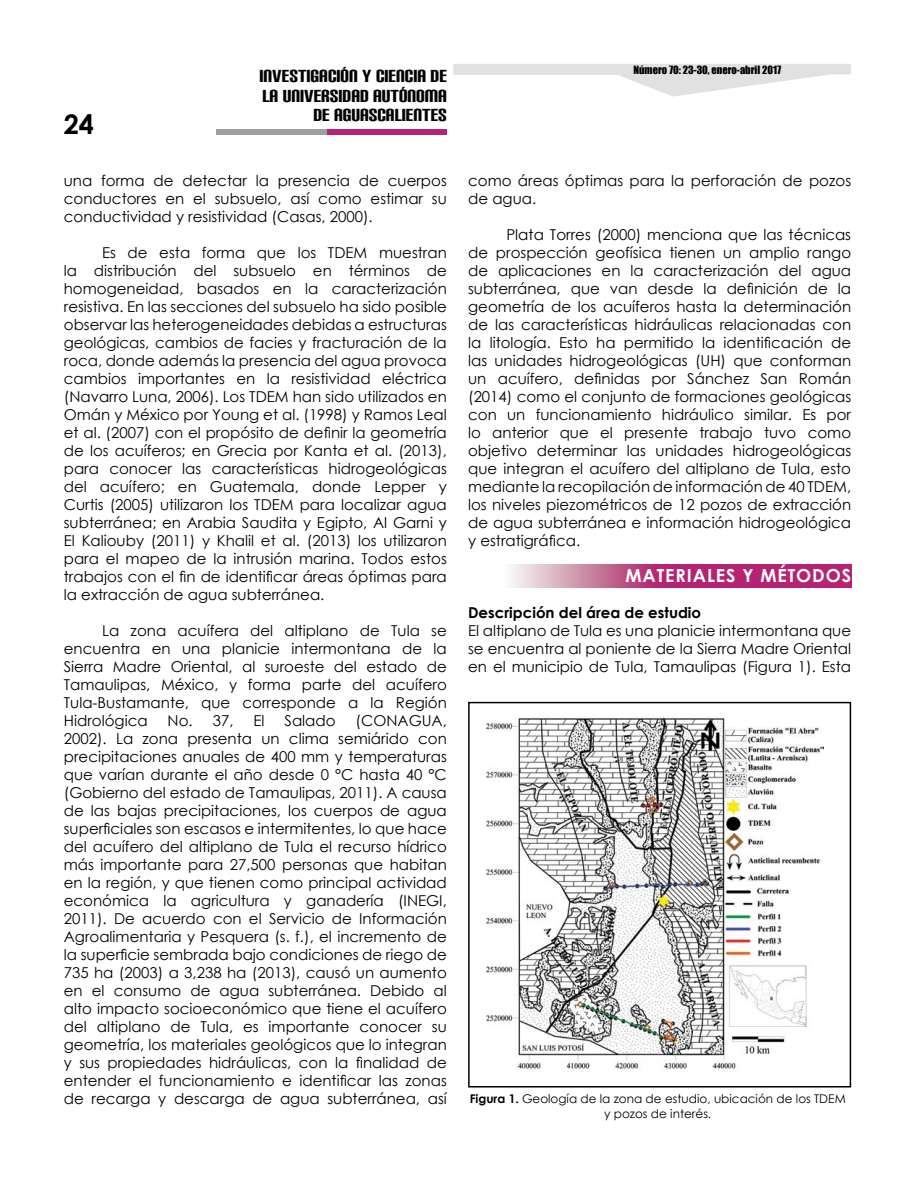
<style>
.page{position:relative;width:915px;height:1191px;background:#fff}
.page>*{position:absolute;margin:0;border:0;box-sizing:border-box;transform-origin:0 0}
.t1{font:700 27px "Century Gothic";color:#000}
.t2{font:21px/19.5px "Carbon Block";color:#000;text-align:right}
.t3{font:700 18px "Century Gothic";letter-spacing:.05em;color:#fff}
.t4{font:15px/18px "Century Gothic";color:#000;text-align:justify}
.t5{font:700 15px "Century Gothic";color:#000}
.t6{font:12px/15px "Century Gothic";color:#000;text-align:center}
.t7{font:10.5px "Impact";color:#000}
.s1{font-weight:700}
</style>
<div class="page">
<svg style="left:453px;top:64px;width:397px;height:33px"></svg>
<div style="left:216px;top:129px;width:214px;height:6px;background:#9f9f9f"></div>
<div style="left:327px;top:129px;width:119px;height:6px;background:#b52372"></div>
<svg style="left:511px;top:564px;width:339px;height:23px;background:#c0508a"></svg>
<img style="left:487px;top:716px;width:336px;height:355px">
<div style="left:468px;top:702px;width:382px;height:385px;border:2px solid #000"></div>
<h1 class="t1" style="left:64px;top:107px;width:32px">24</h1>
<h2 class="t2" style="left:259px;top:67px;width:189px">INVESTIGACIÓN Y CIENCIA DE<br>LA UNIVERSIDAD AUTÓNOMA<br>DE AGUASCALIENTES</h2>
<p class="t7" style="left:633px;top:63px;width:149px">Número 70: 23-30, enero-abril 2017</p>
<p class="t4" style="left:64px;top:171px;width:384px">una forma de detectar la presencia de cuerpos conductores en el subsuelo, así como estimar su conductividad y resistividad (Casas, 2000).</p>
<p class="t4" style="left:64px;top:243px;width:384px;text-indent:38px">Es de esta forma que los TDEM muestran la distribución del subsuelo en términos de homogeneidad, basados en la caracterización resistiva. En las secciones del subsuelo ha sido posible observar las heterogeneidades debidas a estructuras geológicas, cambios de facies y fracturación de la roca, donde además la presencia del agua provoca cambios importantes en la resistividad eléctrica (Navarro Luna, 2006). Los TDEM han sido utilizados en Omán y México por Young et al. (1998) y Ramos Leal et al. (2007) con el propósito de definir la geometría de los acuíferos; en Grecia por Kanta et al. (2013), para conocer las características hidrogeológicas del acuífero; en Guatemala, donde Lepper y Curtis (2005) utilizaron los TDEM para localizar agua subterránea; en Arabia Saudita y Egipto, Al Garni y El Kaliouby (2011) y Khalil et al. (2013) los utilizaron para el mapeo de la intrusión marina. Todos estos trabajos con el fin de identificar áreas óptimas para la extracción de agua subterránea.</p>
<p class="t4" style="left:64px;top:621px;width:384px;text-indent:38px">La zona acuífera del altiplano de Tula se encuentra en una planicie intermontana de la Sierra Madre Oriental, al suroeste del estado de Tamaulipas, México, y forma parte del acuífero Tula-Bustamante, que corresponde a la Región Hidrológica</p>
<p class="t4" style="left:64px;top:711px;width:384px;text-indent:292px">(CONAGUA, 2002). La zona presenta un clima semiárido con precipitaciones anuales de 400 mm y temperaturas que varían durante el año desde 0 °C hasta 40 °C (Gobierno del estado de Tamaulipas, 2011). A causa de las bajas precipitaciones, los cuerpos de agua superficiales son escasos e intermitentes, lo que hace del acuífero del altiplano de Tula el recurso hídrico más importante para 27,500 personas que habitan en la región, y que tienen como principal actividad económica la agricultura y ganadería (INEGI, 2011). De acuerdo con el Servicio de Información Agroalimentaria y Pesquera (s. f.), el incremento de la superficie sembrada bajo condiciones de riego de 735 ha (2003) a 3,238 ha (2013), causó un aumento en el consumo de agua subterránea. Debido al alto impacto socioeconómico que tiene el acuífero del altiplano de Tula, es importante conocer su geometría, los materiales geológicos que lo integran y sus propiedades hidráulicas, con la finalidad de entender el funcionamiento e identificar las zonas de recarga y descarga de agua subterránea, así</p>
<p class="t4" style="left:167px;top:711px;width:67px">No. 37,</p>
<p class="t4" style="left:253px;top:711px;width:13px">El</p>
<p class="t4" style="left:284px;top:711px;width:53px">Salado</p>
<p class="t4" style="left:468px;top:171px;width:384px">como áreas óptimas para la perforación de pozos de agua.</p>
<p class="t4" style="left:468px;top:225px;width:384px;text-indent:38px">Plata Torres (2000) menciona que las técnicas de prospección geofísica tienen un amplio rango de aplicaciones en la caracterización del agua subterránea, que van desde la definición de la geometría de los acuíferos hasta la determinación de las características hidráulicas relacionadas con la litología. Esto ha permitido la identificación de las unidades hidrogeológicas (UH) que conforman un acuífero, definidas por Sánchez San Román (2014) como el conjunto de formaciones geológicas con un funcionamiento hidráulico similar. Es por lo anterior que el presente trabajo tuvo como objetivo determinar las unidades hidrogeológicas que integran el acuífero del altiplano de Tula, esto mediante la recopilación de información de 40 TDEM, los niveles piezométricos de 12 pozos de extracción de agua subterránea e información hidrogeológica y estratigráfica.</p>
<p class="t3" style="left:625px;top:564px;width:227px">MATERIALES Y MÉTODOS</p>
<p class="t5" style="left:468px;top:603px;width:234px">Descripción del área de estudio</p>
<p class="t4" style="left:468px;top:621px;width:384px">El altiplano de Tula es una planicie intermontana que se encuentra al poniente de la Sierra Madre Oriental en el municipio de Tula, Tamaulipas (Figura 1). Esta</p>
<p class="t6" style="left:469px;top:1091px;width:377px"><span class="s1">Figura 1.</span> Geología de la zona de estudio, ubicación de los TDEM y pozos de interés.</p>
</div>
